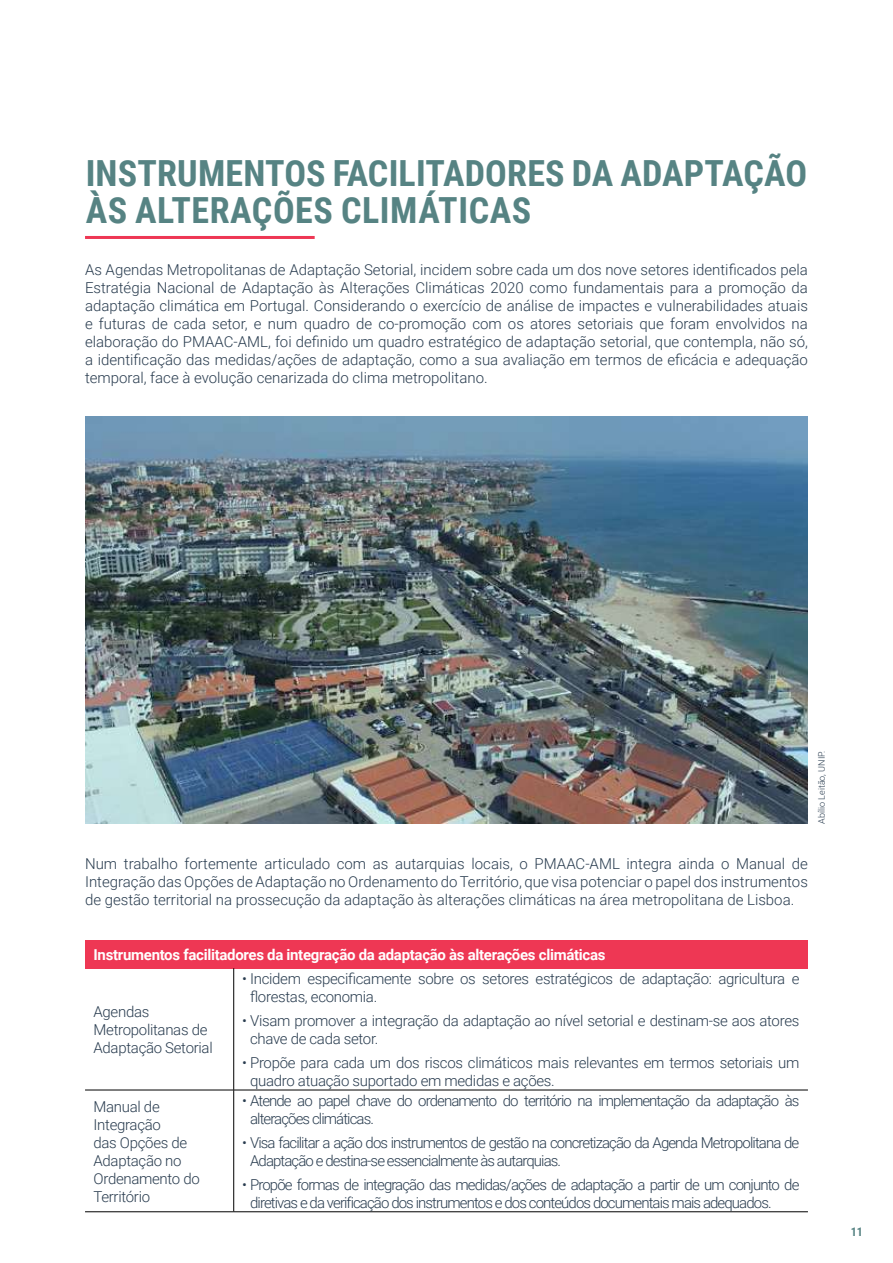
<style>
.page{position:relative;width:893px;height:1263px;background:#fff}
.page>*{position:absolute;margin:0;border:0;box-sizing:border-box;transform-origin:0 0}
.t1{font:700 36px/37.2px "Roboto Condensed";letter-spacing:.005em;color:#568383}
.t2{font:300 15px/18px "Roboto";letter-spacing:-.02em;color:#293c4f}
.t3{font:300 15px/18px "Roboto";letter-spacing:-.06em;color:#293c4f}
.t4{font:700 15px "Roboto";letter-spacing:-.02em;color:#fff}
.t5{font:700 12px "Roboto Condensed";color:#568383}
.t6{font:300 9px "Roboto";color:#293c4f}
</style>
<div class="page">
<div style="left:85px;top:940px;width:723px;height:28px;background:#ee3754"></div>
<hr style="left:233px;top:968px;width:1px;height:122px;background:#000">
<hr style="left:233px;top:1090px;width:1px;height:121px;background:#000">
<hr style="left:85px;top:1090px;width:149px;height:1px;background:#000">
<hr style="left:234px;top:1090px;width:574px;height:1px;background:#000">
<hr style="left:85px;top:1211px;width:149px;height:1px;background:#000">
<hr style="left:234px;top:1211px;width:574px;height:1px;background:#000">
<hr style="left:85px;top:236px;width:230px;height:3px;background:#ee3754">
<img style="left:85px;top:417px;width:723px;height:406px">
<h1 class="t1" style="left:86px;top:153px;width:723px">INSTRUMENTOS FACILITADORES DA ADAPTAÇÃO<br>ÀS ALTERAÇÕES CLIMÁTICAS</h1>
<p class="t2" style="left:85px;top:260px;width:724px;text-align:justify">As Agendas Metropolitanas de Adaptação Setorial, incidem sobre cada um dos nove setores identificados pela Estratégia Nacional de Adaptação às Alterações Climáticas 2020 como fundamentais para a promoção da adaptação climática em Portugal. Considerando o exercício de análise de impactes e vulnerabilidades atuais e futuras de cada setor, e num quadro de co-promoção com os atores setoriais que foram envolvidos na elaboração do PMAAC-AML, foi definido um quadro estratégico de adaptação setorial, que contempla, não só, a identificação das medidas/ações de adaptação, como a sua avaliação em termos de eficácia e adequação temporal, face à evolução cenarizada do clima metropolitano.</p>
<p class="t6" style="left:815px;top:823px;width:74px;rotate:-90deg">Abílio Leitão, UNIP.</p>
<p class="t2" style="left:85px;top:854px;width:724px;text-align:justify">Num trabalho fortemente articulado com as autarquias locais, o PMAAC-AML integra ainda o Manual de Integração das Opções de Adaptação no Ordenamento do Território, que visa potenciar o papel dos instrumentos de gestão territorial na prossecução da adaptação às alterações climáticas na área metropolitana de Lisboa.</p>
<p class="t4" style="left:94px;top:944px;width:513px">Instrumentos facilitadores da integração da adaptação às alterações climáticas</p>
<p class="t2" style="left:94px;top:1002px;width:121px">Agendas<br>Metropolitanas de<br>Adaptação Setorial</p>
<p class="t2" style="left:250px;top:969px;width:551px;text-indent:-8px">• Incidem especificamente sobre os setores estratégicos de adaptação: agricultura e florestas, economia.</p>
<p class="t2" style="left:250px;top:1011px;width:551px;text-indent:-8px">• Visam promover a integração da adaptação ao nível setorial e destinam-se aos atores chave de cada setor.</p>
<p class="t2" style="left:250px;top:1053px;width:551px;text-indent:-8px">• Propõe para cada um dos riscos climáticos mais relevantes em termos setoriais um quadro atuação suportado em medidas e ações.</p>
<p class="t2" style="left:94px;top:1096px;width:108px">Manual de<br>Integração<br>das Opções de<br>Adaptação no<br>Ordenamento do<br>Território</p>
<p class="t3" style="left:250px;top:1090px;width:551px;text-indent:-8px">• Atende ao papel chave do ordenamento do território na implementação da adaptação às alterações climáticas.</p>
<p class="t3" style="left:250px;top:1132px;width:551px;text-indent:-8px">• Visa facilitar a ação dos instrumentos de gestão na concretização da Agenda Metropolitana de<br>Adaptação e destina-se essencialmente às autarquias.</p>
<p class="t3" style="left:250px;top:1174px;width:551px;text-indent:-8px">• Propõe formas de integração das medidas/ações de adaptação a partir de um conjunto de diretivas e da verificação dos instrumentos e dos conteúdos documentais mais adequados.</p>
<p class="t5" style="left:851px;top:1223px;width:14px">11</p>
</div>
